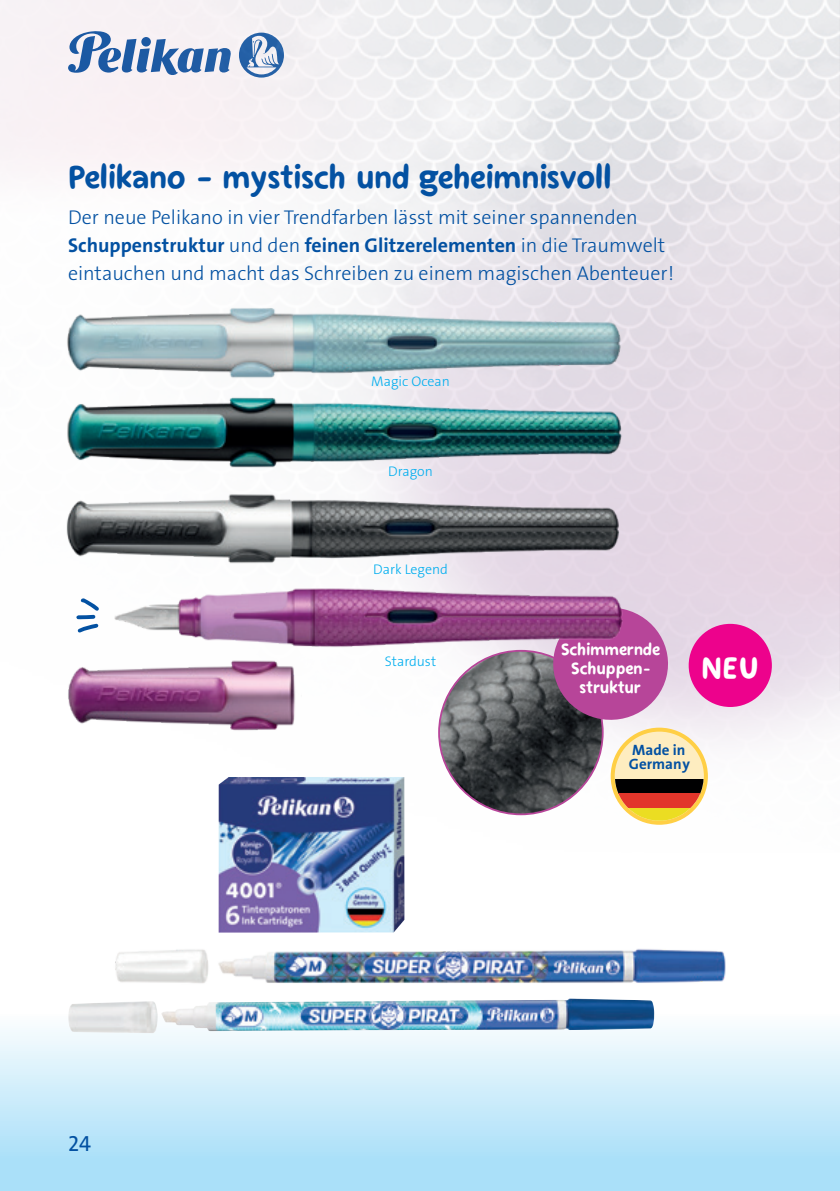
<style>
.page{position:relative;width:840px;height:1191px;background:#fff}
.page>*{position:absolute;margin:0;border:0;box-sizing:border-box;transform-origin:0 0}
.t1{font:30px "Pelikan The Handwriting";letter-spacing:-.01em;color:#0351a2}
.t2{font:28px "Pelikan The Handwriting";color:#fff}
.t3{font:22px "Pelikan The Sans";color:#0351a2}
.t4{font:300 20px/28px "Pelikan The Sans";color:#0351a2}
.Text_Bubble{font:15.4px/19px "Pelikan The Handwriting";color:#fff;text-align:center}
.t5{font:700 15px/13.8px "Pelikan The Sans";color:#0351a2}
.t6{font:300 14px "Pelikan The Sans";color:#00aeef}
.s1{font-weight:700}
</style>
<div class="page">
<hr style="left:839px;top:0;width:1px;height:715px;background:#d1d2d4">
<hr style="left:839px;top:715px;width:1px;height:236px;background:#dcede7">
<svg style="left:0;top:854px;width:839px;height:337px"></svg>
<img style="left:0;top:0;width:839px;height:854px">
<img style="left:439px;top:651px;width:163px;height:163px;border-radius:82px">
<svg style="left:547px;top:602px;width:126px;height:123px;background:#b1659e"></svg>
<div style="left:688px;top:624px;width:83px;height:83px;background:#ed028c;border-radius:50%"></div>
<img style="left:38px;top:458px;width:605px;height:148px">
<img style="left:113px;top:586px;width:533px;height:64px">
<img style="left:62px;top:655px;width:239px;height:82px">
<svg style="left:610px;top:727px;width:97px;height:97px"></svg>
<div style="left:614px;top:731px;width:89px;height:89px;background:#feedc0;border-radius:50%"></div>
<div style="left:610px;top:779px;width:96px;height:14px;background:#000001"></div>
<svg style="left:610px;top:793px;width:96px;height:15px"></svg>
<svg style="left:610px;top:808px;width:96px;height:13px"></svg>
<img style="left:43px;top:282px;width:588px;height:105px">
<img style="left:49px;top:380px;width:589px;height:93px">
<svg style="left:76px;top:598px;width:23px;height:35px"></svg>
<img style="left:68px;top:998px;width:586px;height:35px">
<img style="left:92px;top:917px;width:660px;height:98px">
<img style="left:218px;top:777px;width:186px;height:155px">
<p class="t1" style="left:68px;top:157px;width:545px">Pelikano – mystisch und geheimnisvoll</p>
<p class="t4" style="left:68px;top:204px;width:607px">Der neue Pelikano in vier Trendfarben lässt mit seiner spannenden<br><span class="s1">Schuppenstruktur</span> und den <span class="s1">feinen Glitzerelementen</span> in die Traumwelt eintauchen und macht das Schreiben zu einem magischen Abenteuer!</p>
<p class="t6" style="left:371px;top:374px;width:80px">Magic Ocean</p>
<p class="t6" style="left:388px;top:464px;width:46px">Dragon</p>
<p class="t6" style="left:373px;top:562px;width:76px">Dark Legend</p>
<p class="t6" style="left:384px;top:654px;width:53px">Stardust</p>
<p class="Text_Bubble" style="left:560px;top:640px;width:101px">Schimmernde<br>Schuppen-</p>
<p class="Text_Bubble" style="left:579px;top:678px;width:63px">struktur</p>
<h2 class="t2" style="left:701px;top:650px;width:59px">NEU</h2>
<p class="t5" style="left:628px;top:744px;width:63px">Made in<br>Germany</p>
<p class="t3" style="left:68px;top:1132px;width:24px">24</p>
</div>
